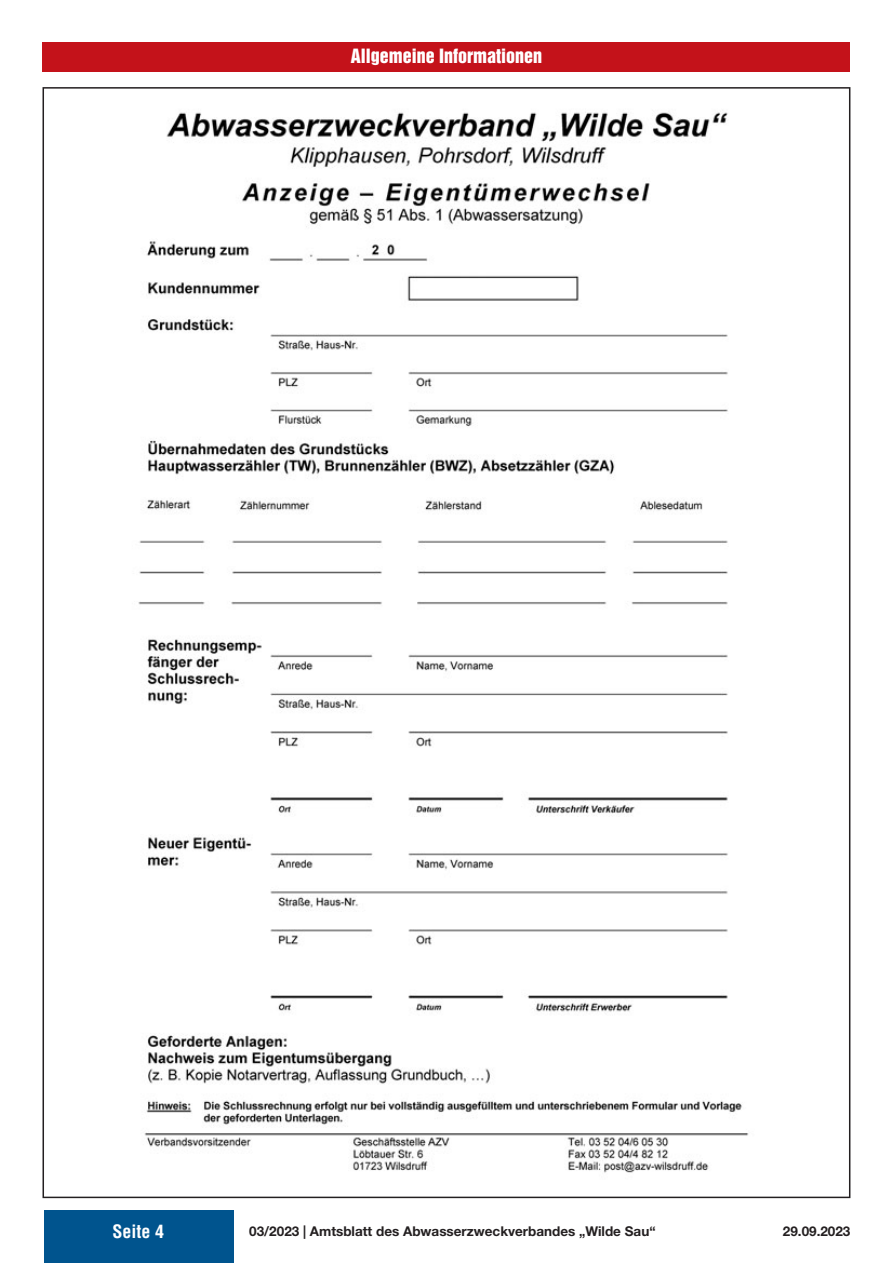
<style>
.page{position:relative;width:893px;height:1263px;background:#fff}
.page>*{position:absolute;margin:0;border:0;box-sizing:border-box;transform-origin:0 0}
.t1{font:18px "Helvetica Inserat LT Std";color:#fff}
.t2{font:700 condensed 18px "Helvetica";color:#fff}
.t3{font:700 13.5px "Helvetica Neue";color:#231f20}
</style>
<div class="page">
<div style="left:44px;top:1210px;width:190px;height:52px;background:#00548e"></div>
<div style="left:43px;top:43px;width:807px;height:29px;background:#c4121a"></div>
<img style="left:138px;top:111px;width:611px;height:1062px">
<h1 class="t1" style="left:351px;top:48px;width:193px">Allgemeine Informationen</h1>
<h1 class="t2" style="left:113px;top:1225px;width:53px">Seite 4</h1>
<p class="t3" style="left:249px;top:1226px;width:408px">03/2023 | Amtsblatt des Abwasserzweckverbandes „Wilde Sau“</p>
<p class="t3" style="left:783px;top:1226px;width:69px">29.09.2023</p>
</div>
